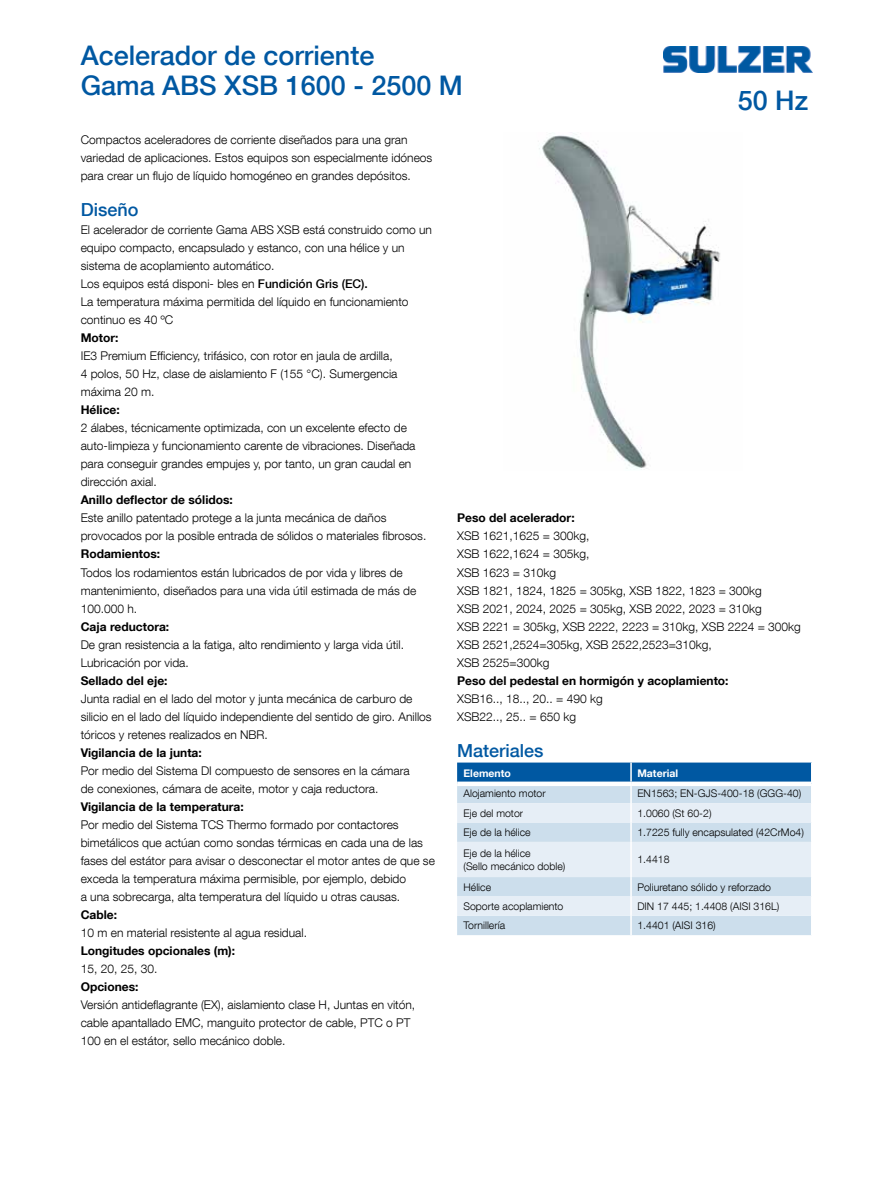
<style>
.page{position:relative;width:893px;height:1191px;background:#fff}
.page>*{position:absolute;margin:0;border:0;box-sizing:border-box;transform-origin:0 0}
.t1{font:500 27px/30px "Helvetica Neue LT Com";color:#0058a2}
.t2{font:500 18px "Helvetica Neue LT Com";color:#0058a2}
.t3{font:300 12px/18px "Helvetica Neue LT Com";color:#000}
.t4{font:700 12px "Helvetica Neue LT Com";color:#000}
.t5{font:300 10.5px/13.5px "Helvetica Neue LT Com";color:#000}
.t6{font:700 10.5px "Helvetica Neue LT Com";color:#fff}
.s1{font-weight:500}
</style>
<div class="page">
<img style="left:663px;top:46px;width:149px;height:26px">
<img style="left:539px;top:133px;width:181px;height:336px">
<svg style="left:457px;top:762px;width:355px;height:173px;background:#c2d7e8"></svg>
<h1 class="t1" style="left:81px;top:40px;width:384px">Acelerador de corriente<br>Gama ABS XSB 1600 - 2500 M</h1>
<p class="t3" style="left:81px;top:131px;width:353px">Compactos aceleradores de corriente diseñados para una gran variedad de aplicaciones. Estos equipos son especialmente idóneos para crear un flujo de líquido homogéneo en grandes depósitos.</p>
<h2 class="t2" style="left:81px;top:199px;width:59px">Diseño</h2>
<p class="t3" style="left:81px;top:221px;width:353px">El acelerador de corriente Gama ABS XSB está construido como un equipo compacto, encapsulado y estanco, con una hélice y un sistema de acoplamiento automático.<br>Los equipos está disponi- bles en <span class="s1">Fundición Gris (EC).<br></span>La temperatura máxima permitida del líquido en funcionamiento continuo es 40 ºC</p>
<p class="t4" style="left:81px;top:330px;width:39px">Motor:</p>
<p class="t3" style="left:81px;top:347px;width:318px">IE3 Premium Efficiency, trifásico, con rotor en jaula de ardilla,<br>4 polos, 50 Hz, clase de aislamiento F (155 °C). Sumergencia máxima 20 m.</p>
<p class="t4" style="left:81px;top:402px;width:41px">Hélice:</p>
<p class="t3" style="left:81px;top:419px;width:336px">2 álabes, técnicamente optimizada, con un excelente efecto de auto-limpieza y funcionamiento carente de vibraciones. Diseñada para conseguir grandes empujes y, por tanto, un gran caudal en dirección axial.</p>
<p class="t4" style="left:81px;top:492px;width:154px">Anillo deflector de sólidos:</p>
<p class="t3" style="left:81px;top:509px;width:347px">Este anillo patentado protege a la junta mecánica de daños provocados por la posible entrada de sólidos o materiales fibrosos.</p>
<p class="t4" style="left:81px;top:546px;width:81px">Rodamientos:</p>
<p class="t3" style="left:81px;top:563px;width:337px">Todos los rodamientos están lubricados de por vida y libres de mantenimiento, diseñados para una vida útil estimada de más de<br>100.000 h.</p>
<p class="t4" style="left:81px;top:618px;width:90px">Caja reductora:</p>
<p class="t3" style="left:81px;top:635px;width:325px">De gran resistencia a la fatiga, alto rendimiento y larga vida útil.<br>Lubricación por vida.</p>
<p class="t4" style="left:81px;top:672px;width:88px">Sellado del eje:</p>
<p class="t3" style="left:81px;top:689px;width:352px">Junta radial en el lado del motor y junta mecánica de carburo de silicio en el lado del líquido independiente del sentido de giro. Anillos tóricos y retenes realizados en NBR.</p>
<p class="t4" style="left:81px;top:744px;width:123px">Vigilancia de la junta:</p>
<p class="t3" style="left:81px;top:761px;width:330px">Por medio del Sistema DI compuesto de sensores en la cámara de conexiones, cámara de aceite, motor y caja reductora.</p>
<p class="t4" style="left:81px;top:798px;width:165px">Vigilancia de la temperatura:</p>
<p class="t3" style="left:81px;top:815px;width:356px">Por medio del Sistema TCS Thermo formado por contactores bimetálicos que actúan como sondas térmicas en cada una de las fases del estátor para avisar o desconectar el motor antes de que se exceda la temperatura máxima permisible, por ejemplo, debido<br>a una sobrecarga, alta temperatura del líquido u otras causas.</p>
<p class="t4" style="left:81px;top:906px;width:38px">Cable:</p>
<p class="t3" style="left:81px;top:923px;width:228px">10 m en material resistente al agua residual.</p>
<p class="t4" style="left:81px;top:942px;width:156px">Longitudes opcionales (m):</p>
<p class="t3" style="left:81px;top:959px;width:78px">15, 20, 25, 30.</p>
<p class="t4" style="left:81px;top:978px;width:59px">Opciones:</p>
<p class="t3" style="left:81px;top:995px;width:336px">Versión antideflagrante (EX), aislamiento clase H, Juntas en vitón, cable apantallado EMC, manguito protector de cable, PTC o PT<br>100 en el estátor, sello mecánico doble.</p>
<h1 class="t1" style="left:738px;top:85px;width:72px">50 Hz</h1>
<p class="t4" style="left:457px;top:510px;width:119px">Peso del acelerador:</p>
<p class="t3" style="left:457px;top:527px;width:345px">XSB 1621,1625 = 300kg,<br>XSB 1622,1624 = 305kg,<br>XSB 1623 = 310kg<br>XSB 1821, 1824, 1825 = 305kg, XSB 1822, 1823 = 300kg<br>XSB 2021, 2024, 2025 = 305kg, XSB 2022, 2023 = 310kg<br>XSB 2221 = 305kg, XSB 2222, 2223 = 310kg, XSB 2224 = 300kg XSB 2521,2524=305kg, XSB 2522,2523=310kg,<br>XSB 2525=300kg</p>
<p class="t4" style="left:457px;top:672px;width:273px">Peso del pedestal en hormigón y acoplamiento:</p>
<p class="t3" style="left:457px;top:689px;width:147px">XSB16.., 18.., 20.. = 490 kg<br>XSB22.., 25.. = 650 kg</p>
<h2 class="t2" style="left:457px;top:739px;width:88px">Materiales</h2>
<p class="t6" style="left:463px;top:766px;width:49px">Elemento</p>
<p class="t6" style="left:637px;top:766px;width:42px">Material</p>
<p class="t5" style="left:463px;top:786px;width:84px">Alojamiento motor</p>
<p class="t5" style="left:637px;top:786px;width:165px">EN1563; EN-GJS-400-18 (GGG-40)</p>
<p class="t5" style="left:463px;top:806px;width:61px">Eje del motor</p>
<p class="t5" style="left:637px;top:806px;width:76px">1.0060 (St 60-2)</p>
<p class="t5" style="left:463px;top:825px;width:69px">Eje de la hélice</p>
<p class="t5" style="left:637px;top:825px;width:168px">1.7225 fully encapsulated (42CrMo4)</p>
<p class="t5" style="left:463px;top:845px;width:103px">Eje de la hélice<br>(Sello mecánico doble)</p>
<p class="t5" style="left:637px;top:852px;width:34px">1.4418</p>
<p class="t5" style="left:463px;top:879px;width:29px">Hélice</p>
<p class="t5" style="left:637px;top:879px;width:135px">Poliuretano sólido y reforzado</p>
<p class="t5" style="left:463px;top:899px;width:101px">Soporte acoplamiento</p>
<p class="t5" style="left:637px;top:899px;width:143px">DIN 17 445; 1.4408 (AISI 316L)</p>
<p class="t5" style="left:463px;top:918px;width:43px">Tornillería</p>
<p class="t5" style="left:637px;top:918px;width:80px">1.4401 (AISI 316)</p>
</div>
